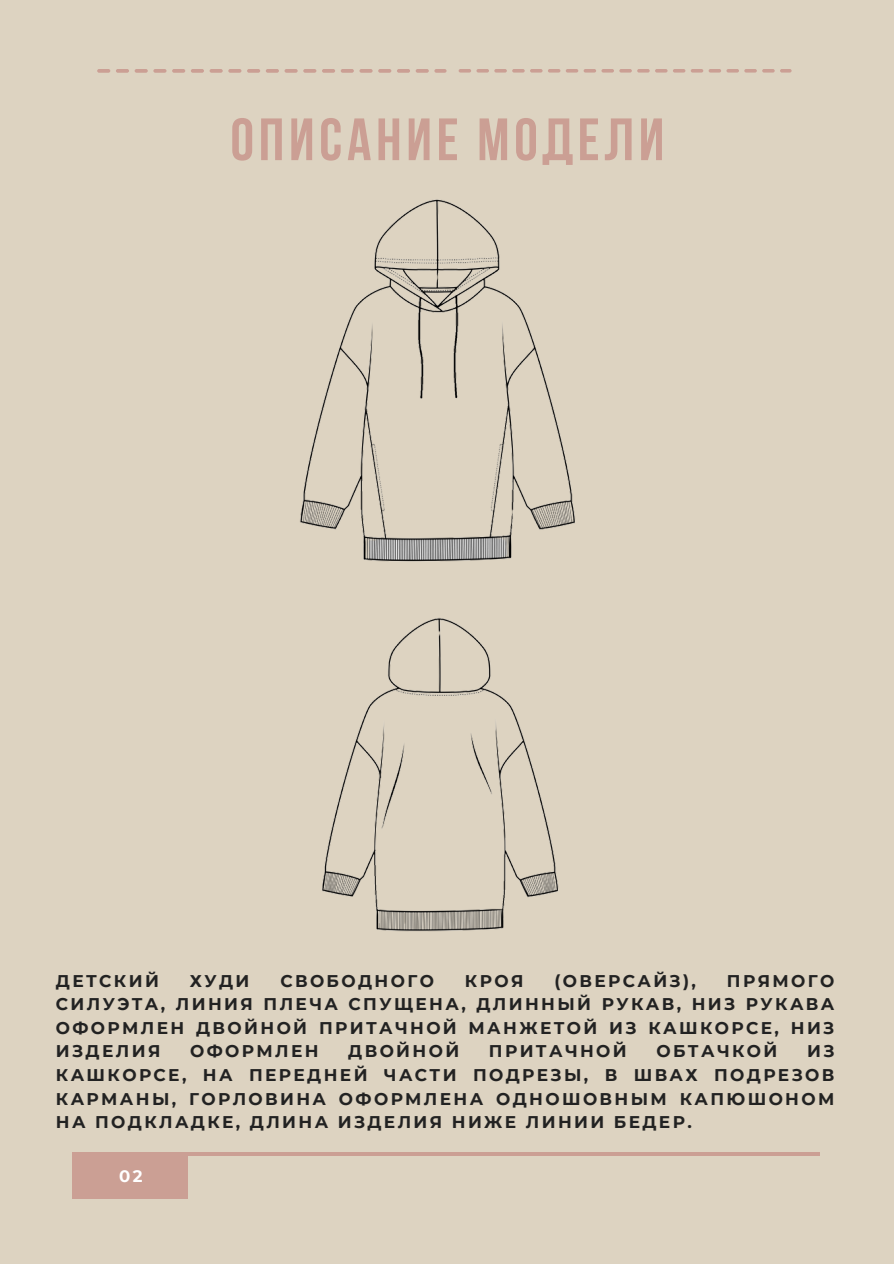
<style>
.page{position:relative;width:894px;height:1264px;background:#fff}
.page>*{position:absolute;margin:0;border:0;box-sizing:border-box;transform-origin:0 0}
.t1{font:59.55px "Bebas Neue Cyrillic";letter-spacing:.08em;color:#cb9f94}
.t2{font:700 16.95px/23.7px "Montserrat";letter-spacing:.14em;color:#222;text-align:justify}
.t3{font:700 16.5px "Montserrat";color:#fff}
</style>
<div class="page">
<div style="left:0;top:0;width:893px;height:1263px;background:#ddd3c1"></div>
<div style="left:72px;top:1152px;width:115px;height:46px;background:#cb9f94"></div>
<hr style="left:72px;top:1152px;width:747px;height:3px;background:#cb9f94">
<svg style="left:97px;top:69px;width:13px;height:3px"></svg>
<svg style="left:116px;top:69px;width:13px;height:3px"></svg>
<svg style="left:135px;top:69px;width:31px;height:3px"></svg>
<svg style="left:172px;top:69px;width:13px;height:3px"></svg>
<svg style="left:191px;top:69px;width:13px;height:3px"></svg>
<hr style="left:209px;top:69px;width:14px;height:3px;background:#cb9f94;border-radius:2px">
<svg style="left:228px;top:69px;width:13px;height:3px"></svg>
<svg style="left:247px;top:69px;width:13px;height:3px"></svg>
<svg style="left:266px;top:69px;width:31px;height:3px"></svg>
<svg style="left:303px;top:69px;width:13px;height:3px"></svg>
<svg style="left:322px;top:69px;width:13px;height:3px"></svg>
<hr style="left:340px;top:69px;width:14px;height:3px;background:#cb9f94;border-radius:2px">
<svg style="left:359px;top:69px;width:13px;height:3px"></svg>
<svg style="left:378px;top:69px;width:13px;height:3px"></svg>
<svg style="left:397px;top:69px;width:31px;height:3px"></svg>
<svg style="left:434px;top:69px;width:12px;height:3px"></svg>
<svg style="left:458px;top:69px;width:48px;height:3px"></svg>
<svg style="left:512px;top:69px;width:12px;height:3px"></svg>
<svg style="left:530px;top:69px;width:83px;height:3px"></svg>
<svg style="left:619px;top:69px;width:12px;height:3px"></svg>
<svg style="left:637px;top:69px;width:12px;height:3px"></svg>
<svg style="left:655px;top:69px;width:83px;height:3px"></svg>
<svg style="left:744px;top:69px;width:12px;height:3px"></svg>
<svg style="left:762px;top:69px;width:29px;height:3px"></svg>
<img style="left:300px;top:199px;width:275px;height:733px">
<p class="t1" style="left:230px;top:115px;width:435px">Описание модели</p>
<h1 class="t2" style="left:56px;top:968px;width:104px">ДЕТСКИЙ</h1>
<h1 class="t2" style="left:190px;top:968px;width:61px">ХУДИ</h1>
<h1 class="t2" style="left:280px;top:968px;width:155px">СВОБОДНОГО</h1>
<h1 class="t2" style="left:465px;top:968px;width:60px">КРОЯ</h1>
<h1 class="t2" style="left:554px;top:968px;width:143px">(ОВЕРСАЙЗ),</h1>
<h1 class="t2" style="left:56px;top:968px;width:779px;text-indent:670px">ПРЯМОГО СИЛУЭТА, ЛИНИЯ ПЛЕЧА СПУЩЕНА, ДЛИННЫЙ РУКАВ, НИЗ РУКАВА ОФОРМЛЕН ДВОЙНОЙ ПРИТАЧНОЙ МАНЖЕТОЙ ИЗ КАШКОРСЕ, НИЗ ИЗДЕЛИЯ</h1>
<h1 class="t2" style="left:190px;top:1039px;width:130px">ОФОРМЛЕН</h1>
<h1 class="t2" style="left:348px;top:1039px;width:112px">ДВОЙНОЙ</h1>
<h1 class="t2" style="left:489px;top:1039px;width:139px">ПРИТАЧНОЙ</h1>
<h1 class="t2" style="left:656px;top:1039px;width:122px">ОБТАЧКОЙ</h1>
<h1 class="t2" style="left:56px;top:1039px;width:779px;text-indent:751px">ИЗ КАШКОРСЕ, НА ПЕРЕДНЕЙ ЧАСТИ ПОДРЕЗЫ, В ШВАХ ПОДРЕЗОВ КАРМАНЫ, ГОРЛОВИНА ОФОРМЛЕНА ОДНОШОВНЫМ КАПЮШОНОМ НА ПОДКЛАДКЕ, ДЛИНА ИЗДЕЛИЯ НИЖЕ ЛИНИИ БЕДЕР.</h1>
<p class="t3" style="left:119px;top:1166px;width:25px">02</p>
</div>
